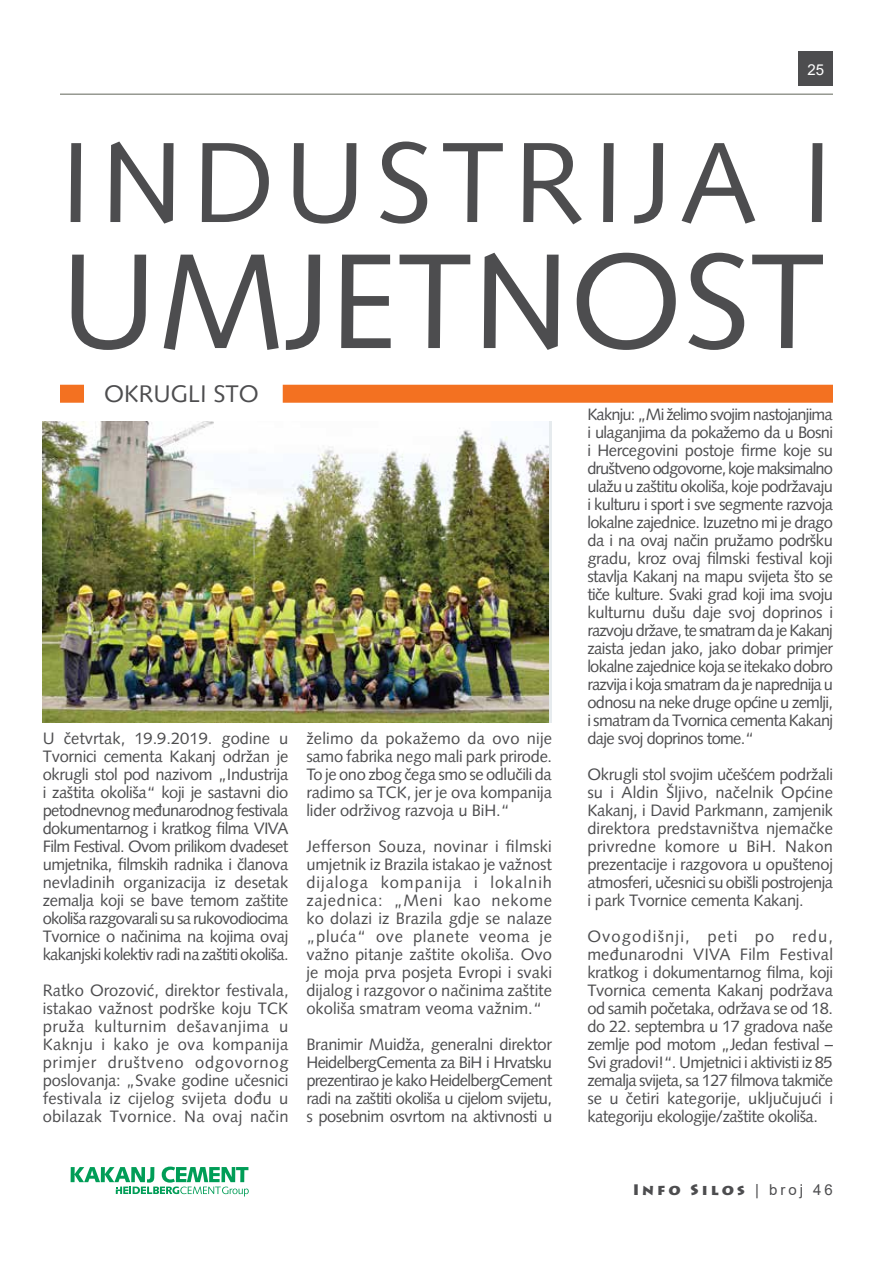
<style>
.page{position:relative;width:893px;height:1263px;background:#fff}
.page>*{position:absolute;margin:0;border:0;box-sizing:border-box;transform-origin:0 0}
.t1{font:135px "Syntax LT Std";color:#4d4d4f}
.t2{font:114px "Syntax LT Std";letter-spacing:.08em;color:#4d4d4f}
.t3{font:24px "Syntax LT Std";color:#4d4d4f}
.t4{font:16.5px/18px "Syntax LT Std";letter-spacing:-.025em;color:#4d4d4f;text-align:justify}
.t5{font:900 15px "Lithos Pro";letter-spacing:.2em;color:#4d4d4f}
.t6{font:15px "Arial";color:#fff}
.s1{font-family:"Arial";font-weight:400}
</style>
<div class="page">
<div style="left:798px;top:51px;width:35px;height:35px;background:#4d4d4f"></div>
<hr style="left:60px;top:94px;width:773px;height:1px;background:#73776c">
<svg style="left:71px;top:1166px;width:178px;height:30px"></svg>
<img style="left:43px;top:421px;width:505px;height:301px">
<div style="left:60px;top:385px;width:24px;height:18px;background:#f37121"></div>
<div style="left:283px;top:385px;width:550px;height:18px;background:#f37121"></div>
<p class="t6" style="left:807px;top:59px;width:18px">25</p>
<h2 class="t2" style="left:60px;top:115px;width:774px">INDUSTRIJA I</h2>
<h1 class="t1" style="left:60px;top:222px;width:767px">UMJETNOST</h1>
<h3 class="t3" style="left:104px;top:380px;width:156px">OKRUGLI STO</h3>
<p class="t4" style="left:43px;top:729px;width:247px">U četvrtak, 19.9.2019. godine u Tvornici cementa Kakanj održan je okrugli stol pod nazivom „Industrija i zaštita okoliša“ koji je sastavni dio petodnevnog međunarodnog festivala dokumentarnog i kratkog filma VIVA Film Festival. Ovom prilikom dvadeset umjetnika, filmskih radnika i članova nevladinih organizacija iz desetak zemalja koji se bave temom zaštite okoliša razgovarali su sa rukovodiocima Tvornice o načinima na kojima ovaj kakanjski kolektiv radi na zaštiti okoliša.</p>
<p class="t4" style="left:43px;top:981px;width:247px">Ratko Orozović, direktor festivala, istakao važnost podrške koju TCK pruža kulturnim dešavanjima u Kaknju i kako je ova kompanija primjer društveno odgovornog poslovanja: „Svake godine učesnici festivala iz cijelog svijeta dođu u obilazak Tvornice. Na ovaj način</p>
<p class="t4" style="left:306px;top:729px;width:247px">želimo da pokažemo da ovo nije samo fabrika nego mali park prirode.<br>To je ono zbog čega smo se odlučili da radimo sa TCK, jer je ova kompanija lider održivog razvoja u BiH.“</p>
<p class="t4" style="left:306px;top:837px;width:247px">Jefferson Souza, novinar i filmski umjetnik iz Brazila istakao je važnost dijaloga kompanija i lokalnih zajednica: „Meni kao nekome ko dolazi iz Brazila gdje se nalaze „pluća“ ove planete veoma je važno pitanje zaštite okoliša. Ovo je moja prva posjeta Evropi i svaki dijalog i razgovor o načinima zaštite okoliša smatram veoma važnim.“</p>
<p class="t4" style="left:306px;top:1035px;width:247px">Branimir Muidža, generalni direktor HeidelbergCementa za BiH i Hrvatsku prezentirao je kako HeidelbergCement radi na zaštiti okoliša u cijelom svijetu, s posebnim osvrtom na aktivnosti u</p>
<p class="t4" style="left:587px;top:405px;width:247px">Kaknju: „Mi želimo svojim nastojanjima i ulaganjima da pokažemo da u Bosni i Hercegovini postoje firme koje su društveno odgovorne, koje maksimalno ulažu u zaštitu okoliša, koje podržavaju i kulturu i sport i sve segmente razvoja lokalne zajednice. Izuzetno mi je drago da i na ovaj način pružamo podršku gradu, kroz ovaj filmski festival koji stavlja Kakanj na mapu svijeta što se tiče kulture. Svaki grad koji ima svoju kulturnu dušu daje svoj doprinos i razvoju države, te smatram da je Kakanj zaista jedan jako, jako dobar primjer lokalne zajednice koja se itekako dobro razvija i koja smatram da je naprednija u odnosu na neke druge općine u zemlji, i smatram da Tvornica cementa Kakanj daje svoj doprinos tome.“</p>
<p class="t4" style="left:587px;top:765px;width:247px">Okrugli stol svojim učešćem podržali su i Aldin Šljivo, načelnik Općine Kakanj, i David Parkmann, zamjenik direktora predstavništva njemačke privredne komore u BiH. Nakon prezentacije i razgovora u opuštenoj atmosferi, učesnici su obišli postrojenja i park Tvornice cementa Kakanj.</p>
<p class="t4" style="left:587px;top:927px;width:247px">Ovogodišnji, peti po redu, međunarodni VIVA Film Festival kratkog i dokumentarnog filma, koji Tvornica cementa Kakanj podržava od samih početaka, održava se od 18. do 22. septembra u 17 gradova naše zemlje pod motom „Jedan festival – Svi gradovi!“. Umjetnici i aktivisti iz 85 zemalja svijeta, sa 127 filmova takmiče se u četiri kategorije, uključujući i kategoriju ekologije/zaštite okoliša.</p>
<p class="t5" style="left:633px;top:1180px;width:202px">Info Silos <span class="s1">| broj 46</span></p>
</div>
